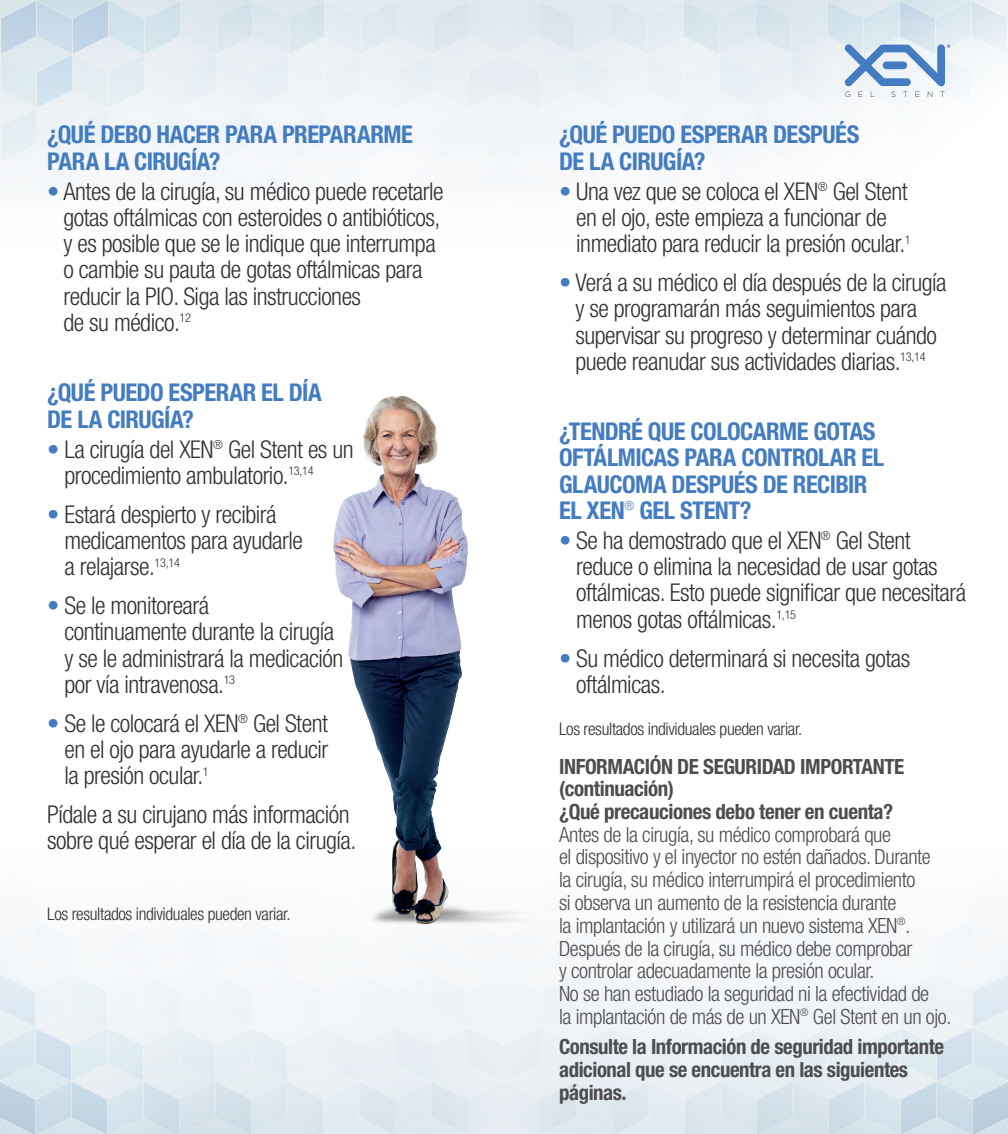
<style>
.page{position:relative;width:1008px;height:1134px;background:#fff}
.page>*{position:absolute;margin:0;border:0;box-sizing:border-box;transform-origin:0 0}
.t1{font:300 condensed 24.5px/26.2px "Helvetica Neue LT Std";letter-spacing:-.02em;color:#323031}
.t2{font:700 condensed 24.5px/26.2px "Helvetica Neue LT Std";letter-spacing:-.02em;color:#437cc0}
.t3{font:300 condensed 21px/22.8px "Helvetica Neue LT Std";letter-spacing:-.02em;color:#4d4d4f}
.t4{font:700 condensed 21px/22.8px "Helvetica Neue LT Std";letter-spacing:-.02em;color:#4d4d4f}
.t5{font:300 condensed 17.5px "Helvetica Neue LT Std";letter-spacing:-.02em;color:#323031}
.s1{color:#437cc0}
</style>
<div class="page">
<svg style="left:0;top:0;width:44px;height:192px"></svg>
<svg style="left:0;top:920px;width:44px;height:214px"></svg>
<img style="left:44px;top:0;width:964px;height:1134px">
<p class="t2" style="left:47px;top:121px;width:367px">¿QUÉ DEBO HACER PARA PREPARARME<br>PARA LA CIRUGÍA?</p>
<p class="t1" style="left:63px;top:178px;width:382px;text-indent:-16px"><span class="s1">•</span> Antes de la cirugía, su médico puede recetarle gotas oftálmicas con esteroides o antibióticos, y es posible que se le indique que interrumpa o cambie su pauta de gotas oftálmicas para reducir la PIO. Siga las instrucciones<br>de su médico.<sup>12</sup></p>
<p class="t2" style="left:47px;top:379px;width:276px">¿QUÉ PUEDO ESPERAR EL DÍA<br>DE LA CIRUGÍA?</p>
<p class="t1" style="left:64px;top:436px;width:291px;text-indent:-17px"><span class="s1">•</span> La cirugía del XEN<sup>®</sup> Gel Stent es un procedimiento ambulatorio.<sup>13,14</sup></p>
<p class="t1" style="left:64px;top:501px;width:240px;text-indent:-17px"><span class="s1">•</span> Estará despierto y recibirá medicamentos para ayudarle a relajarse.<sup>13,14</sup></p>
<p class="t1" style="left:64px;top:592px;width:280px;text-indent:-17px"><span class="s1">•</span> Se le monitoreará<br>continuamente durante la cirugía y se le administrará la medicación por vía intravenosa.<sup>13</sup></p>
<p class="t1" style="left:64px;top:710px;width:265px;text-align:justify;text-indent:-17px"><span class="s1">•</span> Se le colocará el XEN<sup>®</sup> Gel Stent en el ojo para ayudarle a reducir la presión ocular.<sup>1</sup></p>
<p class="t1" style="left:47px;top:801px;width:311px">Pídale a su cirujano más información sobre qué esperar el día de la cirugía.</p>
<p class="t5" style="left:47px;top:903px;width:245px">Los resultados individuales pueden variar.</p>
<p class="t2" style="left:559px;top:121px;width:302px">¿QUÉ PUEDO ESPERAR DESPUÉS<br>DE LA CIRUGÍA?</p>
<p class="t1" style="left:576px;top:178px;width:336px;text-indent:-17px"><span class="s1">•</span> Una vez que se coloca el XEN<sup>®</sup> Gel Stent en el ojo, este empieza a funcionar de inmediato para reducir la presión ocular.<sup>1</sup></p>
<p class="t1" style="left:559px;top:269px;width:389px;text-align:center"><span class="s1">•</span> Verá a su médico el día después de la cirugía y se programarán más seguimientos para supervisar su progreso y determinar cuándo puede reanudar sus actividades diarias.<sup>13,14</sup></p>
<p class="t2" style="left:559px;top:418px;width:327px">¿TENDRÉ QUE COLOCARME GOTAS<br>OFTÁLMICAS PARA CONTROLAR EL<br>GLAUCOMA DESPUÉS DE RECIBIR<br>EL XEN<sup>®</sup> GEL STENT?</p>
<p class="t1" style="left:576px;top:527px;width:392px;text-indent:-17px"><span class="s1">•</span> Se ha demostrado que el XEN<sup>®</sup> Gel Stent reduce o elimina la necesidad de usar gotas oftálmicas. Esto puede significar que necesitará menos gotas oftálmicas.<sup>1,15</sup></p>
<p class="t1" style="left:576px;top:645px;width:336px;text-indent:-17px"><span class="s1">•</span> Su médico determinará si necesita gotas oftálmicas.</p>
<p class="t5" style="left:559px;top:719px;width:245px">Los resultados individuales pueden variar.</p>
<p class="t4" style="left:559px;top:754px;width:346px">INFORMACIÓN DE SEGURIDAD IMPORTANTE (continuación)<br>¿Qué precauciones debo tener en cuenta?</p>
<p class="t3" style="left:559px;top:823px;width:394px">Antes de la cirugía, su médico comprobará que<br>el dispositivo y el inyector no estén dañados. Durante<br>la cirugía, su médico interrumpirá el procedimiento<br>si observa un aumento de la resistencia durante<br>la implantación y utilizará un nuevo sistema XEN<sup>®</sup>.<br>Después de la cirugía, su médico debe comprobar<br>y controlar adecuadamente la presión ocular.<br>No se han estudiado la seguridad ni la efectividad de<br>la implantación de más de un XEN<sup>®</sup> Gel Stent en un ojo.</p>
<p class="t4" style="left:559px;top:1035px;width:387px">Consulte la Información de seguridad importante adicional que se encuentra en las siguientes páginas.</p>
</div>
